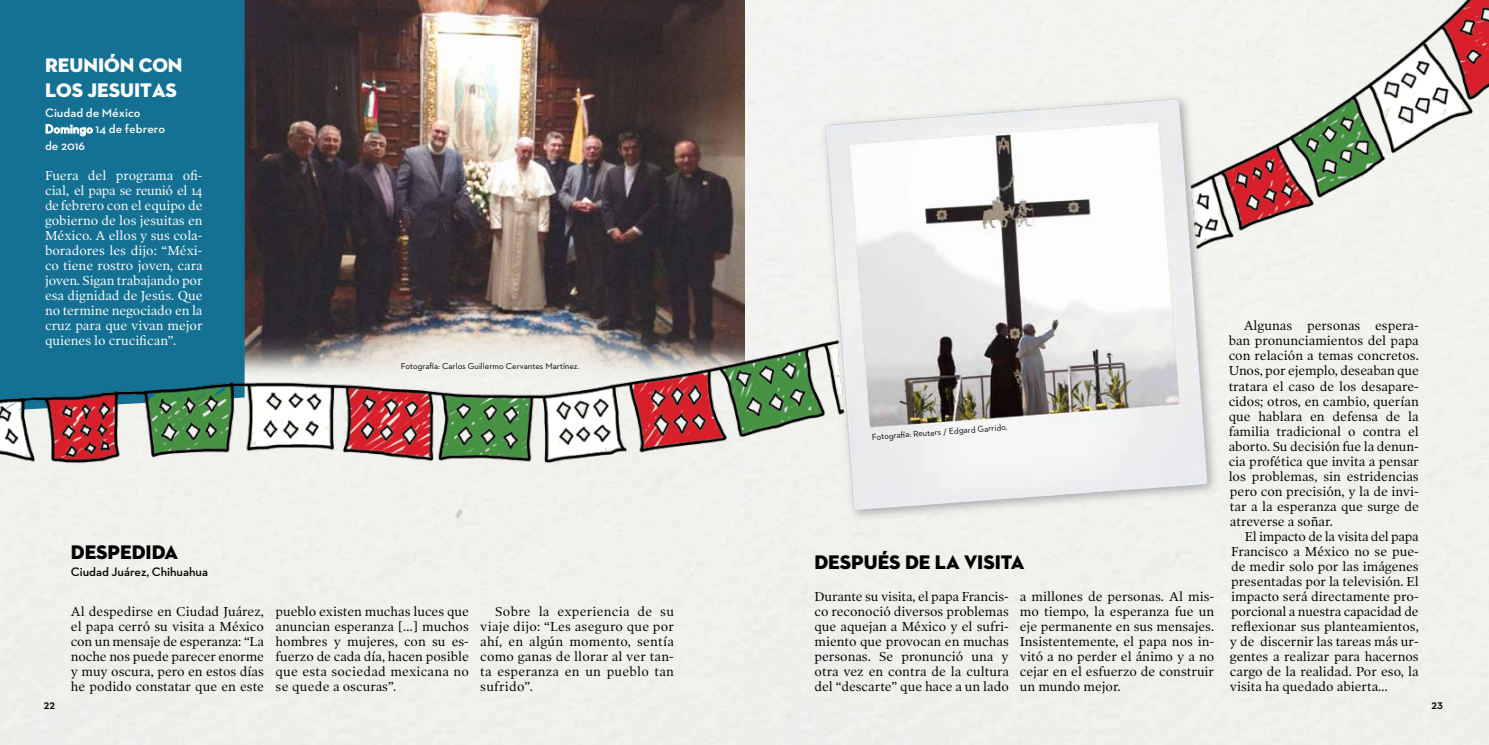
<style>
.page{position:relative;width:1489px;height:745px;background:#fff}
.page>*{position:absolute;margin:0;border:0;box-sizing:border-box;transform-origin:0 0}
.t1{font:20px "Neutraface 2 Display Titling";color:#000}
.t2{font:20px/25px "Neutraface 2 Display Titling";color:#fff}
.t3{font:13.12px/15px "Poynter OS Text One";color:#000;text-align:justify}
.t4{font:13.12px/15px "Poynter OS Text One";color:#fff;text-align:justify}
.t5{font:600 12.5px/16.4px "Neutraface 2 Text";color:#fff}
.t6{font:600 12.5px "Neutraface 2 Text";color:#000}
.t7{font:700 12.5px "Neutraface 2 Display";color:#000}
.t8{font:8.75px "Neutraface 2 Text";color:#000}
</style>
<div class="page">
<img style="left:0;top:0;width:1488px;height:517px">
<img style="left:817px;top:90px;width:404px;height:432px">
<h1 class="t2" style="left:45px;top:53px;width:39px">REUNIÓN</h1>
<h1 class="t2" style="left:45px;top:53px;width:133px;text-indent:94px">CON<br>LOS JESUITAS</h1>
<p class="t5" style="left:45px;top:104px;width:122px">Ciudad de México<br>Domingo 14 de febrero de 2016</p>
<p class="t4" style="left:45px;top:168px;width:159px">Fuera del programa ofi&shy;cial, el papa se reunió el 14 de febrero con el equipo de gobierno de los jesuitas en México. A ellos y sus cola&shy;boradores les dijo: “Méxi&shy;co tiene rostro joven, cara joven. Sigan trabajando por esa dignidad de Jesús. Que no termine negociado en la cruz para que vivan mejor quienes lo crucifican”.</p>
<h1 class="t1" style="left:71px;top:539px;width:108px">DESPEDIDA</h1>
<p class="t6" style="left:71px;top:564px;width:139px">Ciudad Juárez, Chihuahua</p>
<p class="t8" style="left:401px;top:360px;width:180px">Fotografía: Carlos Guillermo Cervantes Martínez.</p>
<p class="t3" style="left:71px;top:603px;width:194px">Al despedirse en Ciudad Juárez, el papa cerró su visita a México con un mensaje de esperanza: “La noche nos puede parecer enorme y muy oscura, pero en estos días he podido constatar que en este</p>
<p class="t3" style="left:275px;top:603px;width:195px">pueblo existen muchas luces que anuncian esperanza […] muchos hombres y mujeres, con su es&shy;fuerzo de cada día, hacen posible que esta sociedad mexicana no se quede a oscuras”.</p>
<p class="t3" style="left:480px;top:603px;width:195px;text-indent:15px">Sobre la experiencia de su viaje dijo: “Les aseguro que por ahí, en algún momento, sentía como ganas de llorar al ver tan&shy;ta esperanza en un pueblo tan sufrido”.</p>
<p class="t8" style="left:871px;top:431px;width:137px;rotate:-4deg">Fotografí a: Reuters / Edgard Garrido.</p>
<h1 class="t1" style="left:814px;top:549px;width:39px">DESPUÉS</h1>
<h1 class="t1" style="left:905px;top:549px;width:70px">DE LA VISITA</h1>
<p class="t3" style="left:814px;top:588px;width:196px">Durante su visita, el papa Francis&shy;co reconoció diversos problemas que aquejan a México y el sufri&shy;miento que provocan en muchas personas. Se pronunció una y otra vez en contra de la cultura del “descarte” que hace a un lado</p>
<p class="t3" style="left:1019px;top:588px;width:196px">a millones de personas. Al mis&shy;mo tiempo, la esperanza fue un eje permanente en sus mensajes.<br>Insistentemente, el papa nos in&shy;vitó a no perder el ánimo y a no cejar en el esfuerzo de construir un mundo mejor.</p>
<p class="t3" style="left:1228px;top:318px;width:192px;text-indent:15px">Algunas personas espera&shy;ban pronunciamientos del papa con relación a temas concretos.<br>Unos, por ejemplo, deseaban que tratara el caso de los desapare&shy;cidos; otros, en cambio, querían que hablara en defensa de la familia tradicional o contra el aborto. Su decisión fue la denun&shy;cia profética que invita a pensar los problemas, sin estridencias pero con precisión, y la de invi&shy;tar a la esperanza que surge de atreverse a soñar.</p>
<p class="t3" style="left:1229px;top:528px;width:190px;text-indent:15px">El impacto de la visita del papa Francisco a México no se pue&shy;de medir solo por las imágenes presentadas por la televisión. El impacto será directamente pro&shy;porcional a nuestra capacidad de reflexionar sus planteamientos, y de discernir las tareas más ur&shy;gentes a realizar para hacernos cargo de la realidad. Por eso, la visita ha quedado abierta…</p>
<p class="t7" style="left:44px;top:697px;width:13px">22</p>
<p class="t7" style="left:1431px;top:697px;width:13px">23</p>
</div>
